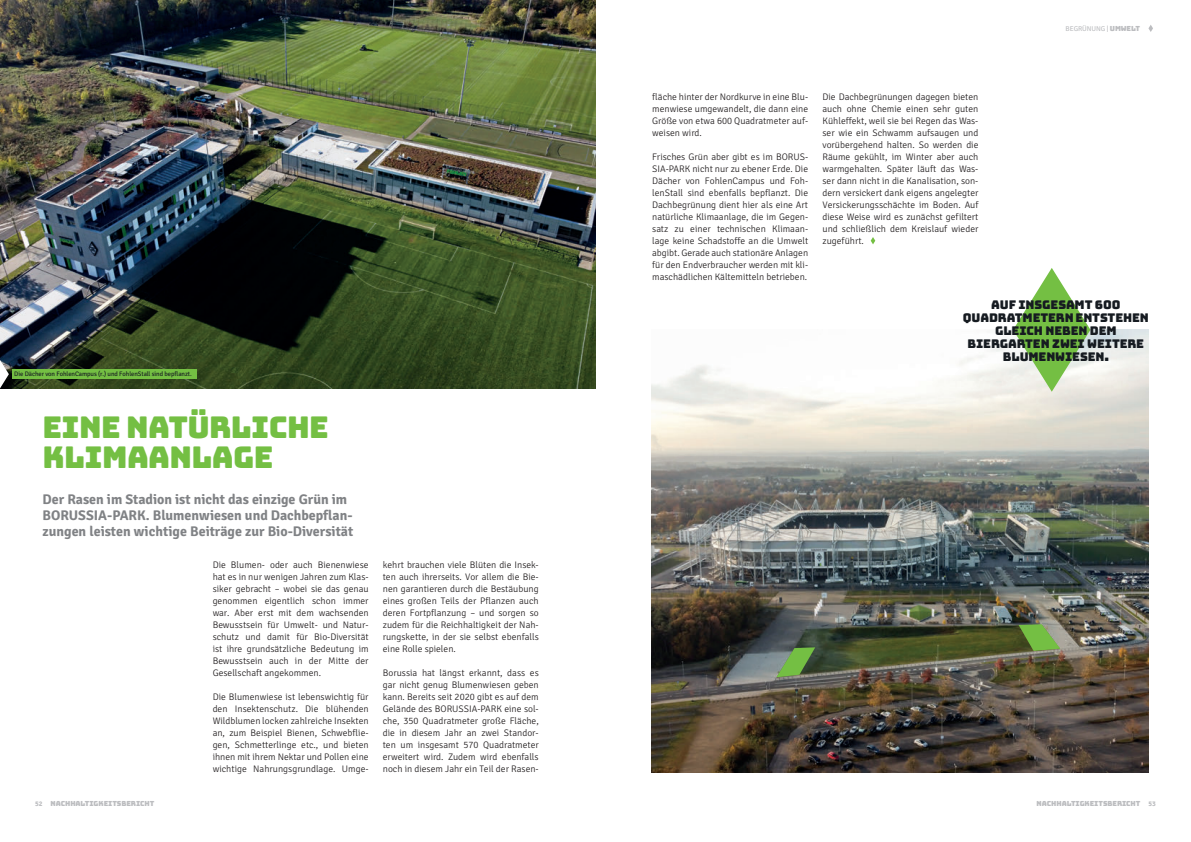
<style>
.page{position:relative;width:1191px;height:842px;background:#fff}
.page>*{position:absolute;margin:0;border:0;box-sizing:border-box;transform-origin:0 0}
.t1{font:30px/30px "Bungee";letter-spacing:-.02em;color:#74bf43}
.t2{font:700 14px/16px "Signika Negative";color:#808285}
.t3{font:12px/13px "Bungee";letter-spacing:-.01em;color:#161b21;text-align:center}
.t4{font:300 9.5px/12px "Signika Negative";color:#231f20;text-align:justify}
.t5{font:7px "Bungee";letter-spacing:-.01em;color:#bcbdc0}
.t6{font:7px "Signika Negative";letter-spacing:-.01em;color:#bcbdc0}
.t7{font:700 7px "Signika";color:#bcbdc0}
.t8{font:6.5px "Signika Negative";letter-spacing:-.01em;color:#161b21}
.s1{font-family:"Bungee"}
</style>
<div class="page">
<svg style="left:1148px;top:25px;width:5px;height:7px"></svg>
<img style="left:0;top:0;width:595px;height:388px">
<img style="left:651px;top:330px;width:497px;height:442px">
<svg style="left:870px;top:237px;width:5px;height:7px"></svg>
<svg style="left:0;top:360px;width:9px;height:28px"></svg>
<div style="left:12px;top:370px;width:184px;height:9px;background:#74bf43"></div>
<svg style="left:1013px;top:268px;width:77px;height:124px"></svg>
<svg style="left:776px;top:647px;width:39px;height:30px"></svg>
<svg style="left:1018px;top:624px;width:42px;height:27px"></svg>
<p class="t8" style="left:14px;top:371px;width:179px">Die Dächer von FohlenCampus (r.) und FohlenStall sind bepflanzt.</p>
<h1 class="t1" style="left:43px;top:413px;width:288px">EINE NATÜRLICHE<br>KLIMAANLAGE</h1>
<h2 class="t2" style="left:43px;top:491px;width:312px">Der Rasen im Stadion ist nicht das einzige Grün im<br>BORUSSIA-PARK. Blumenwiesen und Dachbepflan&shy;zungen leisten wichtige Beiträge zur Bio-Diversität</h2>
<p class="t4" style="left:213px;top:559px;width:157px">Die Blumen- oder auch Bienenwiese hat es in nur wenigen Jahren zum Klas&shy;siker gebracht – wobei sie das genau genommen eigentlich schon immer war. Aber erst mit dem wachsenden Bewusstsein für Umwelt- und Natur&shy;schutz und damit für Bio-Diversität ist ihre grundsätzliche Bedeutung im Bewusstsein auch in der Mitte der Gesellschaft angekommen.</p>
<p class="t4" style="left:213px;top:691px;width:157px">Die Blumenwiese ist lebenswichtig für den Insektenschutz. Die blühenden Wildblumen locken zahlreiche Insekten an, zum Beispiel Bienen, Schwebflie&shy;gen, Schmetterlinge etc., und bieten ihnen mit ihrem Nektar und Pollen eine wichtige Nahrungsgrundlage. Umge-</p>
<p class="t4" style="left:383px;top:559px;width:157px">kehrt brauchen viele Blüten die Insek&shy;ten auch ihrerseits. Vor allem die Bie&shy;nen garantieren durch die Bestäubung eines großen Teils der Pflanzen auch deren Fortpflanzung – und sorgen so zudem für die Reichhaltigkeit der Nah&shy;rungskette, in der sie selbst ebenfalls eine Rolle spielen.</p>
<p class="t4" style="left:383px;top:667px;width:157px">Borussia hat längst erkannt, dass es gar nicht genug Blumenwiesen geben kann. Bereits seit 2020 gibt es auf dem Gelände des BORUSSIA-PARK eine sol&shy;che, 350 Quadratmeter große Fläche, die in diesem Jahr an zwei Standor&shy;ten um insgesamt 570 Quadratmeter erweitert wird. Zudem wird ebenfalls noch in diesem Jahr ein Teil der Rasen-</p>
<p class="t6" style="left:1065px;top:25px;width:76px">BEGRÜNUNG | <span class="s1">UMWELT</span></p>
<p class="t4" style="left:652px;top:91px;width:157px">fläche hinter der Nordkurve in eine Blu&shy;menwiese umgewandelt, die dann eine Größe von etwa 600 Quadratmeter auf&shy;weisen wird.</p>
<p class="t4" style="left:652px;top:151px;width:157px">Frisches Grün aber gibt es im BORUS-SIA-PARK nicht nur zu ebener Erde. Die Dächer von FohlenCampus und Foh&shy;lenStall sind ebenfalls bepflanzt. Die Dachbegrünung dient hier als eine Art natürliche Klimaanlage, die im Gegen&shy;satz zu einer technischen Klimaan&shy;lage keine Schadstoffe an die Umwelt abgibt. Gerade auch stationäre Anlagen für den Endverbraucher werden mit kli&shy;maschädlichen Kältemitteln betrieben.</p>
<p class="t4" style="left:822px;top:91px;width:157px">Die Dachbegrünungen dagegen bieten auch ohne Chemie einen sehr guten Kühleffekt, weil sie bei Regen das Was&shy;ser wie ein Schwamm aufsaugen und vorübergehend halten. So werden die Räume gekühlt, im Winter aber auch warmgehalten. Später läuft das Was&shy;ser dann nicht in die Kanalisation, son&shy;dern versickert dank eigens angelegter Versickerungsschächte im Boden. Auf diese Weise wird es zunächst gefiltert und schließlich dem Kreislauf wieder zugeführt.</p>
<p class="t3" style="left:962px;top:298px;width:187px">AUF INSGESAMT 600<br>QUADRATMETERN ENTSTEHEN<br>GLEICH NEBEN DEM<br>BIERGARTEN ZWEI WEITERE<br>BLUMENWIESEN.</p>
<p class="t7" style="left:35px;top:799px;width:9px">52</p>
<p class="t5" style="left:51px;top:799px;width:105px">NACHHALTIGKEITSBERICHT</p>
<p class="t5" style="left:1036px;top:799px;width:105px">NACHHALTIGKEITSBERICHT</p>
<p class="t7" style="left:1148px;top:799px;width:9px">53</p>
</div>
